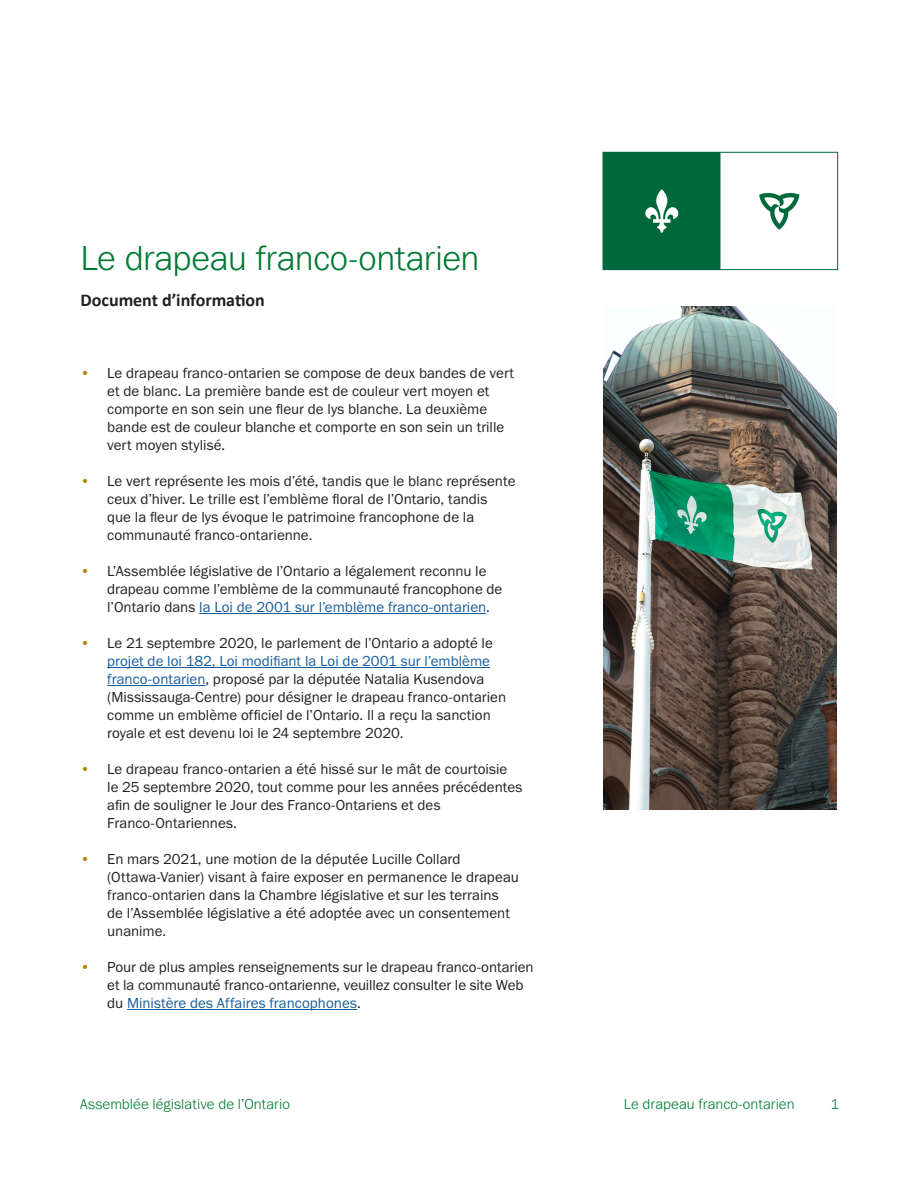
<style>
.page{position:relative;width:918px;height:1188px;background:#fff}
.page>*{position:absolute;margin:0;border:0;box-sizing:border-box;transform-origin:0 0}
.Subhead{font:300 36px "Franklin Gothic URW";letter-spacing:-.015em;color:#007a33}
.SubSubheadBold{font:700 18px "Calibri";letter-spacing:-.005em;color:#231f20}
.t1{font:15px/18px "Franklin Gothic URW Boo";color:#231f20}
.Folio{font:300 15px "Franklin Gothic URW";letter-spacing:.005em;color:#007a33}
.s1{color:#b58500}
.s2{color:#175d9e}
</style>
<div class="page">
<hr style="left:199px;top:613px;width:287px;height:1px;background:#175d9e">
<hr style="left:107px;top:667px;width:383px;height:1px;background:#175d9e">
<hr style="left:107px;top:685px;width:98px;height:1px;background:#175d9e">
<hr style="left:127px;top:1009px;width:230px;height:1px;background:#175d9e">
<img style="left:603px;top:306px;width:234px;height:504px">
<img style="left:605px;top:154px;width:195px;height:114px">
<div style="left:603px;top:152px;width:235px;height:118px;border:1px solid #00693c"></div>
<p class="Subhead" style="left:81px;top:236px;width:400px">Le drapeau franco-ontarien</p>
<p class="SubSubheadBold" style="left:81px;top:287px;width:186px">Document d’information</p>
<p class="t1" style="left:107px;top:364px;width:408px;text-indent:-27px"><span class="s1">•</span> Le drapeau franco-ontarien se compose de deux bandes de vert et de blanc. La première bande est de couleur vert moyen et comporte en son sein une fleur de lys blanche. La deuxième bande est de couleur blanche et comporte en son sein un trille vert moyen stylisé.</p>
<p class="t1" style="left:107px;top:472px;width:410px;text-indent:-27px"><span class="s1">•</span> Le vert représente les mois d’été, tandis que le blanc représente ceux d’hiver. Le trille est l’emblème floral de l’Ontario, tandis<br>que la fleur de lys évoque le patrimoine francophone de la communauté franco-ontarienne.</p>
<p class="t1" style="left:107px;top:562px;width:397px;text-indent:-27px"><span class="s1">•</span> L’Assemblée législative de l’Ontario a légalement reconnu le drapeau comme l’emblème de la communauté francophone de l’Ontario dans <span class="s2">la Loi de 2001 sur l’emblème franco-ontarien</span>.</p>
<p class="t1" style="left:107px;top:634px;width:400px;text-indent:-27px"><span class="s1">•</span> Le 21 septembre 2020, le parlement de l’Ontario a adopté le <span class="s2">projet de loi 182, Loi modifiant la Loi de 2001 sur l’emblème franco-ontarien</span>, proposé par la députée Natalia Kusendova (Mississauga-Centre) pour désigner le drapeau franco-ontarien comme un emblème officiel de l’Ontario. Il a reçu la sanction royale et est devenu loi le 24 septembre 2020.</p>
<p class="t1" style="left:107px;top:760px;width:417px;text-indent:-27px"><span class="s1">•</span> Le drapeau franco-ontarien a été hissé sur le mât de courtoisie<br>le 25 septembre 2020, tout comme pour les années précédentes afin de souligner le Jour des Franco-Ontariens et des Franco-Ontariennes.</p>
<p class="t1" style="left:107px;top:850px;width:413px;text-indent:-27px"><span class="s1">•</span> En mars 2021, une motion de la députée Lucille Collard (Ottawa-Vanier) visant à faire exposer en permanence le drapeau franco-ontarien dans la Chambre législative et sur les terrains<br>de l’Assemblée législative a été adoptée avec un consentement unanime.</p>
<p class="t1" style="left:107px;top:958px;width:428px;text-indent:-27px"><span class="s1">•</span> Pour de plus amples renseignements sur le drapeau franco-ontarien et la communauté franco-ontarienne, veuillez consulter le site Web du <span class="s2">Ministère des Affaires francophones</span>.</p>
<p class="Folio" style="left:80px;top:1095px;width:211px">Assemblée législative de l’Ontario</p>
<p class="Folio" style="left:624px;top:1095px;width:172px">Le drapeau franco-ontarien</p>
<p class="Folio" style="left:830px;top:1095px;width:10px">1</p>
</div>
